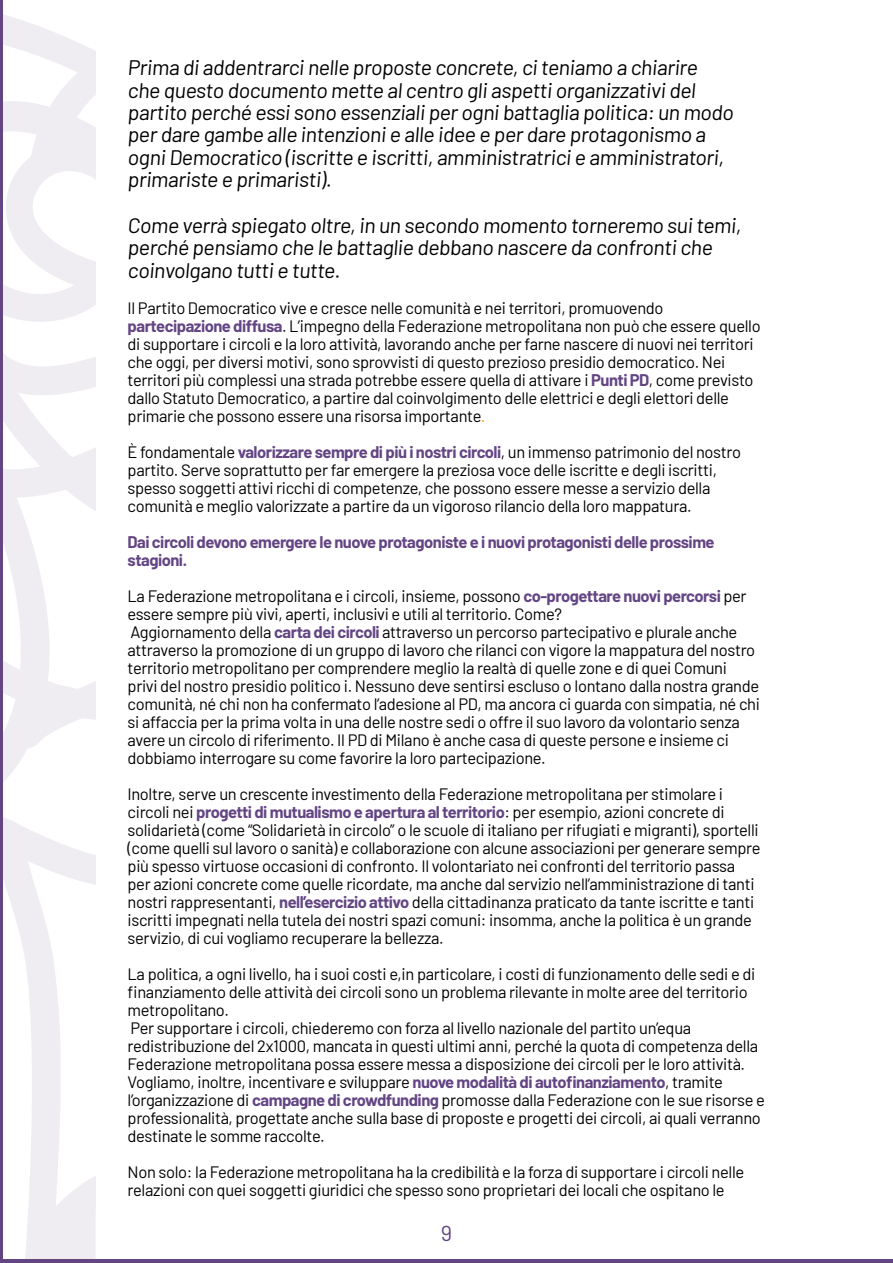
<style>
.page{position:relative;width:893px;height:1263px;background:#fff}
.page>*{position:absolute;margin:0;border:0;box-sizing:border-box;transform-origin:0 0}
.t1{font:21.75px "Barlow";color:#644584}
.t2{font:21px/22.5px "Barlow";color:#000}
.t3{font:16.5px/18px "Barlow";letter-spacing:-.02em;color:#000}
.t4{font:700 16.5px/18px "Barlow";letter-spacing:-.03em;color:#644584}
.s1{font-weight:700;color:#644584}
.s2{color:#f90}
</style>
<div class="page">
<hr style="left:0;top:1259px;width:893px;height:4px;background:#644584">
<svg style="left:2px;top:734px;width:47px;height:78px"></svg>
<svg style="left:2px;top:0;width:94px;height:734px"></svg>
<svg style="left:2px;top:812px;width:94px;height:447px"></svg>
<hr style="left:0;top:0;width:2px;height:1263px;background:#644584">
<p class="t2" style="left:128px;top:55px;width:610px">Prima diaddentrarcinelle proposte concrete,citeniamo a chiarire che questo documento mette alcentro gliaspettiorganizzatividel partito perché essisono essenzialiper ognibattaglia politica: un modo per dare gambe alle intenzionie alle idee e per dare protagonismo a ogniDemocratico (iscritte e iscritti,amministratricie amministratori, primariste e primaristi).</p>
<p class="t2" style="left:128px;top:212px;width:618px">Come verrà spiegato oltre,in un secondo momento torneremo suitemi, perché pensiamo che le battaglie debbano nascere da confrontiche coinvolgano tuttie tutte.</p>
<p class="t3" style="left:128px;top:297px;width:635px">Il Partito Democratico vive e cresce nelle comunità e nei territori, promuovendo <span class="s1">partecipazione diffusa</span>. L’impegno della Federazione metropolitana non può che essere quello di supportare i circoli e la loro attività, lavorando anche per farne nascere di nuovi nei territori che oggi, per diversi motivi, sono sprovvisti di questo prezioso presidio democratico. Nei territori più complessi una strada potrebbe essere quella di attivare i <span class="s1">Punti PD</span>, come previsto dallo Statuto Democratico, a partire dal coinvolgimento delle elettrici e degli elettori delle primarie che possono essere una risorsa importante<span class="s2">.</span></p>
<p class="t3" style="left:128px;top:441px;width:615px">È fondamentale <span class="s1">valorizzare sempre di più i nostri circoli</span>, un immenso patrimonio del nostro partito. Serve soprattutto per far emergere la preziosa voce delle iscritte e degli iscritti, spesso soggetti attivi ricchi di competenze, che possono essere messe a servizio della comunità e meglio valorizzate a partire da un vigoroso rilancio della loro mappatura.</p>
<p class="t4" style="left:128px;top:531px;width:588px">Dai circoli devono emergere le nuove protagoniste e i nuovi protagonisti delle prossime stagioni.</p>
<p class="t3" style="left:128px;top:585px;width:634px">La Federazione metropolitana e i circoli, insieme, possono <span class="s1">co-progettare nuovi percorsi</span> per essere sempre più vivi, aperti, inclusivi e utili al territorio. Come?<br>Aggiornamento della <span class="s1">carta dei circoli</span> attraverso un percorso partecipativo e plurale anche attraverso la promozione di un gruppo di lavoro che rilanci con vigore la mappatura del nostro territorio metropolitano per comprendere meglio la realtà di quelle zone e di quei Comuni privi del nostro presidio politico i. Nessuno deve sentirsi escluso o lontano dalla nostra grande comunità, né chi non ha confermato l’adesione al PD, ma ancora ci guarda con simpatia, né chi si affaccia per la prima volta in una delle nostre sedi o offre il suo lavoro da volontario senza avere un circolo di riferimento. Il PD di Milano è anche casa di queste persone e insieme ci dobbiamo interrogare su come favorire la loro partecipazione.</p>
<p class="t3" style="left:128px;top:783px;width:634px">Inoltre, serve un crescente investimento della Federazione metropolitana per stimolare i circoli nei <span class="s1">progetti di mutualismo e apertura al territorio</span>: per esempio, azioni concrete di solidarietà (come “Solidarietà in circolo” o le scuole di italiano per rifugiati e migranti), sportelli (come quelli sul lavoro o sanità) e collaborazione con alcune associazioni per generare sempre più spesso virtuose occasioni di confronto. Il volontariato nei confronti del territorio passa per azioni concrete come quelle ricordate, ma anche dal servizio nell’amministrazione di tanti nostri rappresentanti, <span class="s1">nell’esercizio attivo</span> della cittadinanza praticato da tante iscritte e tanti iscritti impegnati nella tutela dei nostri spazi comuni: insomma, anche la politica è un grande servizio, di cui vogliamo recuperare la bellezza.</p>
<p class="t3" style="left:128px;top:963px;width:639px">La politica, a ogni livello, ha i suoi costi e,in particolare, i costi di funzionamento delle sedi e di finanziamento delle attività dei circoli sono un problema rilevante in molte aree del territorio metropolitano.<br>Per supportare i circoli, chiederemo con forza al livello nazionale del partito un’equa redistribuzione del 2x1000, mancata in questi ultimi anni, perché la quota di competenza della Federazione metropolitana possa essere messa a disposizione dei circoli per le loro attività.<br>Vogliamo, inoltre, incentivare e sviluppare <span class="s1">nuove modalità di autofinanziamento</span>, tramite l’organizzazione di <span class="s1">campagne di crowdfunding</span> promosse dalla Federazione con le sue risorse e professionalità, progettate anche sulla base di proposte e progetti dei circoli, ai quali verranno destinate le somme raccolte.</p>
<p class="t3" style="left:128px;top:1161px;width:618px">Non solo: la Federazione metropolitana ha la credibilità e la forza di supportare i circoli nelle relazioni con quei soggetti giuridici che spesso sono proprietari dei locali che ospitano le</p>
<h1 class="t1" style="left:441px;top:1218px;width:13px">9</h1>
</div>
